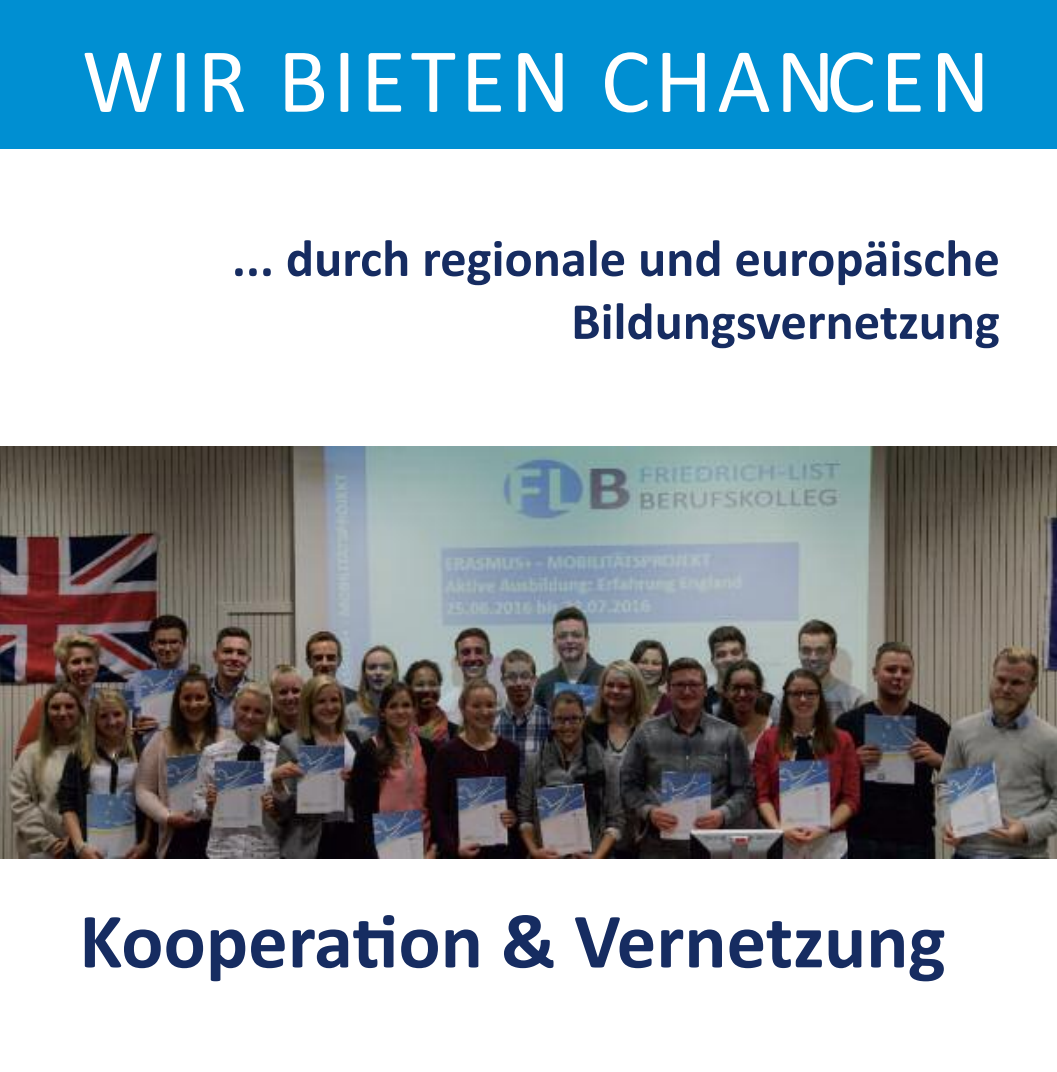
<style>
.page{position:relative;width:1057px;height:1072px;background:#fff}
.page>*{position:absolute;margin:0;border:0;box-sizing:border-box;transform-origin:0 0}
.t1{font:92.75px "Calibri";letter-spacing:.05em;color:#fff}
.t2{font:700 78.75px "Calibri";color:#162c61}
.t3{font:700 52.5px/63px "Calibri";color:#162c61;text-align:right}
</style>
<div class="page">
<img style="left:0;top:446px;width:1057px;height:412px">
<div style="left:0;top:0;width:1057px;height:149px;background:#008fd2"></div>
<h1 class="t1" style="left:82px;top:25px;width:910px">WIR BIETEN CHANCEN</h1>
<p class="t3" style="left:232px;top:226px;width:769px">... durch regionale und europäische<br>Bildungsvernetzung</p>
<h2 class="t2" style="left:79px;top:894px;width:868px">Kooperation &amp; Vernetzung</h2>
</div>
